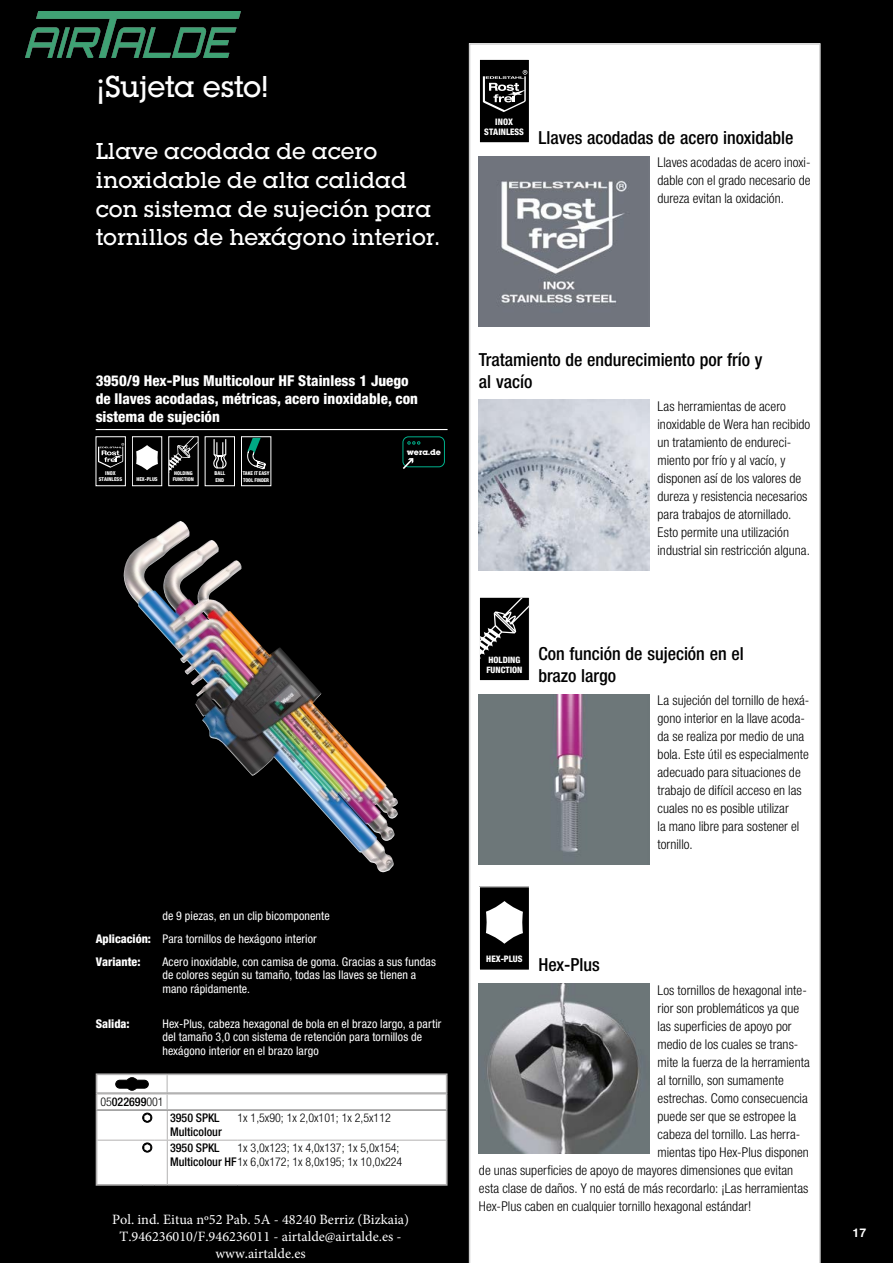
<style>
.page{position:relative;width:893px;height:1263px;background:#000}
.page>*{position:absolute;margin:0;border:0;box-sizing:border-box;transform-origin:0 0}
.t1{font:31.5px "co lu regular multiling";letter-spacing:-.015em;color:#fff}
.t2{font:24px/28.8px "co lu regular multiling";color:#fff}
.t3{font:500 condensed 18px/21.6px "Helvetica Neue LTW1 G";color:#000}
.t4{font:800 condensed 15px/18px "Helvetica Neue LTW1 G";color:#fff}
.t5{font:14.25px/17.1px "Minion Pro";color:#fff;text-align:center}
.t6{font:300 condensed 13.5px/18px "Helvetica Neue LTW1 G";letter-spacing:.005em;color:#000}
.t7{font:condensed 12px/13.5px "Helvetica Neue LTW1 G";letter-spacing:.01em;color:#fff}
.t8{font:300 condensed 12px/14.1px "Helvetica Neue LTW1 G";color:#000}
.t9{font:500 condensed 12px/14.4px "Helvetica Neue LTW1 G";color:#000}
.t10{font:800 condensed 12px "Helvetica Neue LTW1 G";color:#fff}
.t11{font:700 12px "Helvetica World";color:#fff}
.t12{font:800 condensed 9px/10.6px "Helvetica Neue LT Std";color:#fff;text-align:center}
.t13{font:800 condensed 8.85px/10.6px "Helvetica Neue LT Std";color:#fff}
.t14{font:700 7.35px "Lubalin";color:#fff}
.t15{font:800 condensed 5.25px/6.1px "Helvetica Neue LT Std";color:#fff}
.t16{font:800 condensed 5.25px/6.1px "Helvetica Neue LT Std";letter-spacing:-.02em;color:#fff}
.s1{font-family:"Microsoft Ya Hei"}
.s2{font-weight:800}
.s3{font-weight:300}
.s4{font-weight:500}
</style>
<div class="page">
<div style="left:469px;top:43px;width:352px;height:1220px;background:#fff"></div>
<hr style="left:96px;top:1073px;width:71px;height:2px;background:#b3b2b2">
<hr style="left:167px;top:1073px;width:281px;height:2px;background:#b3b2b2">
<div style="left:96px;top:436px;width:30px;height:50px;border:1px solid #fff"></div>
<svg style="left:98px;top:443px;width:26px;height:25px"></svg>
<div style="left:132px;top:436px;width:30px;height:50px;border:1px solid #fff"></div>
<svg style="left:136px;top:445px;width:22px;height:25px"></svg>
<div style="left:168px;top:436px;width:30px;height:50px;border:1px solid #fff"></div>
<svg style="left:169px;top:437px;width:29px;height:36px"></svg>
<div style="left:205px;top:436px;width:30px;height:50px;border:1px solid #fff"></div>
<svg style="left:213px;top:439px;width:14px;height:29px"></svg>
<div style="left:241px;top:436px;width:30px;height:50px;border:1px solid #fff"></div>
<svg style="left:247px;top:438px;width:19px;height:32px"></svg>
<img style="left:123px;top:522px;width:271px;height:350px">
<div style="left:479px;top:59px;width:50px;height:84px;background:#000"></div>
<div style="left:479px;top:59px;width:51px;height:84px;border:1px solid #fff"></div>
<svg style="left:483px;top:70px;width:44px;height:42px"></svg>
<img style="left:479px;top:157px;width:170px;height:170px">
<img style="left:479px;top:400px;width:170px;height:170px">
<div style="left:479px;top:597px;width:50px;height:84px;background:#000"></div>
<div style="left:479px;top:597px;width:51px;height:84px;border:1px solid #fff"></div>
<svg style="left:480px;top:598px;width:49px;height:61px"></svg>
<img style="left:479px;top:694px;width:170px;height:171px">
<div style="left:479px;top:887px;width:50px;height:83px;background:#000"></div>
<div style="left:479px;top:886px;width:51px;height:85px;border:1px solid #fff"></div>
<svg style="left:486px;top:901px;width:37px;height:43px"></svg>
<img style="left:479px;top:983px;width:170px;height:170px">
<hr style="left:96px;top:429px;width:352px;height:1px;background:#fff">
<svg style="left:96px;top:1074px;width:352px;height:112px;background:#f4f4f4"></svg>
<svg style="left:403px;top:436px;width:42px;height:33px"></svg>
<img style="left:26px;top:11px;width:215px;height:46px">
<h1 class="t1" style="left:96px;top:68px;width:174px"><span class="s1">¡</span>Sujeta esto!</h1>
<h2 class="t2" style="left:96px;top:136px;width:345px">Llave acodada de acero inoxidable de alta calidad con sistema de sujeción para tornillos de hexágono interior.</h2>
<p class="t12" style="left:484px;top:116px;width:41px">INOX<br>STAINLESS</p>
<h3 class="t3" style="left:538px;top:127px;width:257px">Llaves acodadas de acero inoxidable</h3>
<p class="t6" style="left:657px;top:154px;width:155px;text-align:justify">Llaves acodadas de acero inoxi&shy;dable con el grado necesario de dureza evitan la oxidación.</p>
<p class="t4" style="left:96px;top:372px;width:324px">3950/9 Hex-Plus Multicolour HF Stainless 1 Juego de llaves acodadas, métricas, acero inoxidable, con sistema de sujeción</p>
<p class="t15" style="left:99px;top:470px;width:25px;text-align:center">INOX<br>STAINLESS</p>
<p class="t15" style="left:136px;top:476px;width:23px">HEX-PLUS</p>
<p class="t15" style="left:173px;top:470px;width:23px">HOLDING<br>FUNCTION</p>
<p class="t15" style="left:214px;top:470px;width:12px">BALL<br>END</p>
<p class="t16" style="left:243px;top:470px;width:28px">TAKE IT EASY<br>TOOL FINDER</p>
<p class="t14" style="left:407px;top:446px;width:36px">wera.de</p>
<p class="t7" style="left:96px;top:904px;width:236px;line-height:23px;text-indent:67px">de 9 piezas, en un clip bicomponente<br><span class="s2">Aplicación:</span> Para tornillos de hexágono interior<br><span class="s2">Variante:</span></p>
<p class="t7" style="left:162px;top:955px;width:275px">Acero inoxidable, con camisa de goma. Gracias a sus fundas de colores según su tamaño, todas las llaves se tienen a mano rápidamente.</p>
<p class="t10" style="left:96px;top:1016px;width:36px">Salida:</p>
<p class="t7" style="left:162px;top:1017px;width:280px">Hex-Plus, cabeza hexagonal de bola en el brazo largo, a partir del tamaño 3,0 con sistema de retención para tornillos de hexágono interior en el brazo largo</p>
<p class="t9" style="left:100px;top:1094px;width:65px"><span class="s3">05</span>022699<span class="s3">001</span></p>
<p class="t9" style="left:170px;top:1110px;width:53px">3950 SPKL<br>Multicolour</p>
<p class="t8" style="left:237px;top:1111px;width:155px">1x 1,5x90; 1x 2,0x101; 1x 2,5x112</p>
<p class="t8" style="left:170px;top:1141px;width:234px"><span class="s4">3950 SPKL<br>Multicolour HF</span>1x 6,0x172; 1x 8,0x195; 1x 10,0x224</p>
<p class="t8" style="left:237px;top:1140px;width:163px">1x 3,0x123; 1x 4,0x137; 1x 5,0x154;</p>
<p class="t5" style="left:112px;top:1211px;width:298px">Pol. ind. Eitua nº52 Pab. 5A - 48240 Berriz (Bizkaia)<br>T.946236010/F.946236011 - airtalde@airtalde.es - www.airtalde.es</p>
<h3 class="t3" style="left:479px;top:349px;width:285px">Tratamiento de endurecimiento por frío y al vacío</h3>
<p class="t6" style="left:657px;top:397px;width:154px">Las herramientas de acero inoxidable de Wera han recibido un tratamiento de endureci&shy;miento por frío y al vacío, y disponen así de los valores de dureza y resistencia necesarios para trabajos de atornillado.<br>Esto permite una utilización industrial sin restricción alguna.</p>
<p class="t13" style="left:486px;top:654px;width:38px">HOLDING<br>FUNCTION</p>
<h3 class="t3" style="left:538px;top:643px;width:207px">Con función de sujeción en el brazo largo</h3>
<p class="t6" style="left:657px;top:692px;width:153px">La sujeción del tornillo de hexá&shy;gono interior en la llave acoda&shy;da se realiza por medio de una bola. Este útil es especialmente adecuado para situaciones de trabajo de difícil acceso en las cuales no es posible utilizar<br>la mano libre para sostener el tornillo.</p>
<p class="t12" style="left:486px;top:954px;width:38px">HEX-PLUS</p>
<h3 class="t3" style="left:538px;top:954px;width:63px">Hex-Plus</h3>
<p class="t6" style="left:657px;top:981px;width:151px">Los tornillos de hexagonal inte-</p>
<p class="t6" style="left:657px;top:999px;width:143px">rior son problemáticos ya que</p>
<p class="t6" style="left:657px;top:1017px;width:136px">las superficies de apoyo por</p>
<p class="t6" style="left:657px;top:1035px;width:142px">medio de los cuales se trans-</p>
<p class="t6" style="left:657px;top:1053px;width:154px">mite la fuerza de la herramienta</p>
<p class="t6" style="left:657px;top:1071px;width:128px">al tornillo, son sumamente</p>
<p class="t6" style="left:657px;top:1089px;width:152px">estrechas. Como consecuencia</p>
<p class="t6" style="left:657px;top:1107px;width:140px">puede ser que se estropee la</p>
<p class="t6" style="left:657px;top:1125px;width:144px">cabeza del tornillo. Las herra-</p>
<p class="t6" style="left:657px;top:1143px;width:153px">mientas tipo Hex-Plus disponen</p>
<p class="t6" style="left:479px;top:1161px;width:316px">de unas superficies de apoyo de mayores dimensiones que evitan</p>
<p class="t6" style="left:479px;top:1179px;width:331px">esta clase de daños. Y no está de más recordarlo: ¡Las herramientas</p>
<p class="t6" style="left:479px;top:1197px;width:274px">Hex-Plus caben en cualquier tornillo hexagonal estándar!</p>
<p class="t11" style="left:853px;top:1225px;width:15px">17</p>
</div>
